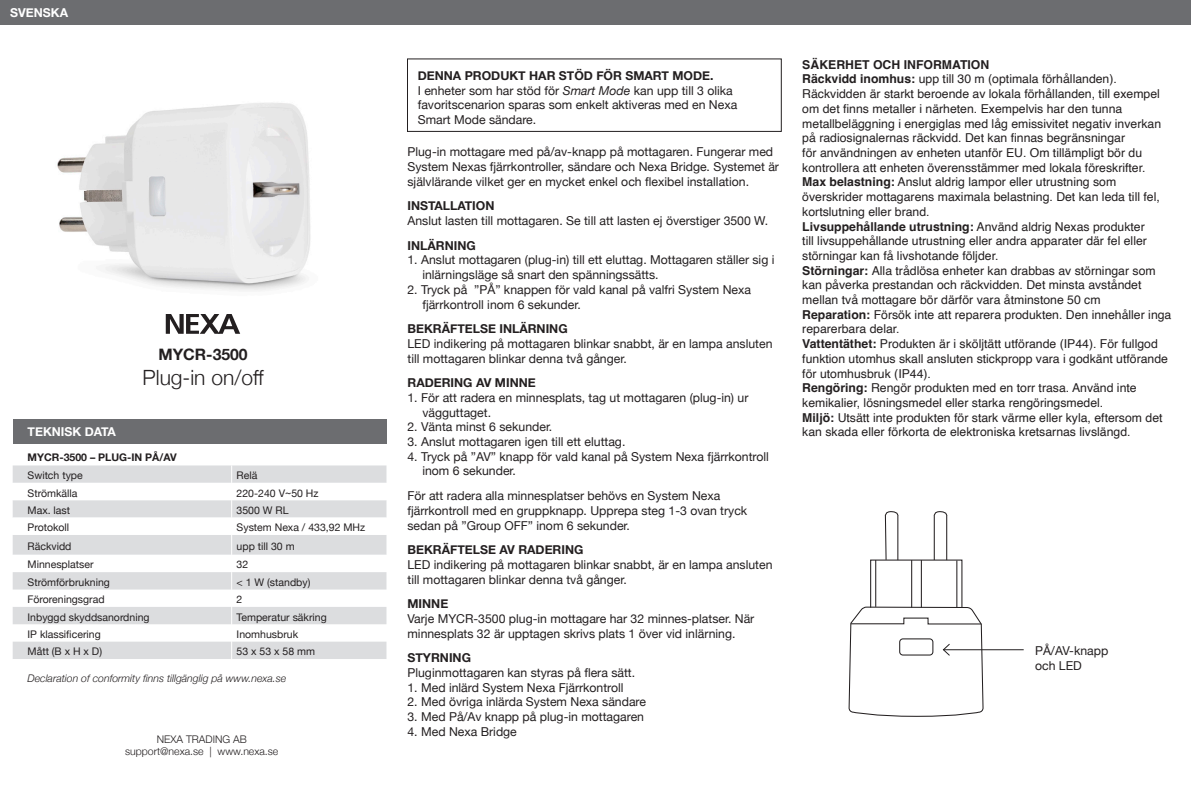
<style>
.page{position:relative;width:1191px;height:794px;background:#fff}
.page>*{position:absolute;margin:0;border:0;box-sizing:border-box;transform-origin:0 0}
.t1{font:300 21px "Helvetica Neue";color:#231f20}
.t2{font:700 15.75px "Helvetica Neue";color:#231f20}
.t3{font:12.25px/14.7px "Helvetica";color:#231f20}
.Brödtext{font:12.25px/14.7px "Helvetica Neue";color:#231f20}
.Rubrik{font:12.25px/14.7px "Helvetica Neue";color:#231f20}
.Rubrik-2{font:700 12.25px "Helvetica Neue";color:#231f20}
.t4{font:700 12.25px "Helvetica";color:#231f20}
.Rubrik-3{font:700 12.25px "Helvetica Neue";color:#fff}
.t5{font:10.5px "Helvetica Neue";color:#231f20}
.t6{font:italic 300 10.5px "Helvetica Neue";color:#231f20}
.t7{font:300 10.5px "Helvetica Neue";color:#231f20}
.t8{font:700 10.5px "Helvetica Neue";color:#231f20}
.s1{font-weight:700}
.s2{font-style:italic}
</style>
<div class="page">
<img style="left:57px;top:102px;width:254px;height:189px">
<svg style="left:13px;top:465px;width:373px;height:194px"></svg>
<div style="left:13px;top:419px;width:373px;height:25px;background:#6c6d70"></div>
<div style="left:407px;top:59px;width:374px;height:73px;border:1px solid #231f20"></div>
<div style="left:870px;top:559px;width:92px;height:49px;border:1px solid #231f20"></div>
<hr style="left:956px;top:560px;width:1px;height:47px;background:#231f20">
<hr style="left:875px;top:560px;width:1px;height:47px;background:#231f20">
<svg style="left:884px;top:511px;width:16px;height:50px"></svg>
<svg style="left:933px;top:511px;width:15px;height:50px"></svg>
<hr style="left:911px;top:560px;width:1px;height:47px;background:#231f20">
<hr style="left:921px;top:560px;width:1px;height:47px;background:#231f20">
<hr style="left:943px;top:649px;width:80px;height:1px;background:#231f20">
<svg style="left:848px;top:606px;width:136px;height:111px"></svg>
<div style="left:0;top:0;width:1191px;height:25px;background:#6c6d70"></div>
<svg style="left:166px;top:314px;width:74px;height:20px"></svg>
<p class="Rubrik-3" style="left:10px;top:3px;width:59px">SVENSKA</p>
<p class="Rubrik-3" style="left:28px;top:422px;width:90px">TEKNISK DATA</p>
<p class="t2" style="left:158px;top:342px;width:91px">MYCR-3500</p>
<p class="t1" style="left:143px;top:360px;width:123px">Plug-in on/off</p>
<p class="t8" style="left:28px;top:448px;width:151px">MYCR-3500 – PLUG-IN PÅ/AV</p>
<p class="t5" style="left:28px;top:468px;width:57px">Switch type</p>
<p class="t5" style="left:237px;top:468px;width:22px">Relä</p>
<p class="t5" style="left:28px;top:485px;width:51px">Strömkälla</p>
<p class="t5" style="left:237px;top:485px;width:83px">220-240 V~50 Hz</p>
<p class="t5" style="left:28px;top:502px;width:44px">Max. last</p>
<p class="t5" style="left:237px;top:502px;width:53px">3500 W RL</p>
<p class="t5" style="left:28px;top:520px;width:43px">Protokoll</p>
<p class="t5" style="left:237px;top:520px;width:130px">System Nexa / 433,92 MHz</p>
<p class="t5" style="left:28px;top:538px;width:45px">Räckvidd</p>
<p class="t5" style="left:237px;top:538px;width:59px">upp till 30 m</p>
<p class="t5" style="left:28px;top:557px;width:67px">Minnesplatser</p>
<p class="t5" style="left:237px;top:557px;width:13px">32</p>
<p class="t5" style="left:28px;top:574px;width:84px">Strömförbrukning</p>
<p class="t5" style="left:237px;top:574px;width:75px">&lt; 1 W (standby)</p>
<p class="t5" style="left:28px;top:592px;width:79px">Föroreningsgrad</p>
<p class="t5" style="left:237px;top:592px;width:7px">2</p>
<p class="t5" style="left:28px;top:609px;width:123px">Inbyggd skyddsanordning</p>
<p class="t5" style="left:237px;top:609px;width:92px">Temperatur säkring</p>
<p class="t5" style="left:28px;top:626px;width:75px">IP klassificering</p>
<p class="t5" style="left:237px;top:626px;width:63px">Inomhusbruk</p>
<p class="t5" style="left:28px;top:644px;width:76px">Mått (B x H x D)</p>
<p class="t5" style="left:237px;top:644px;width:80px">53 x 53 x 58 mm</p>
<p class="t6" style="left:28px;top:669px;width:260px">Declaration of conformity finns tillgänglig på www.nexa.se</p>
<p class="t7" style="left:157px;top:730px;width:91px">NEXA TRADING AB</p>
<p class="t7" style="left:125px;top:743px;width:155px">support@nexa.se | www.nexa.se</p>
<p class="Brödtext" style="left:418px;top:69px;width:321px"><span class="s1">DENNA PRODUKT HAR STÖD FÖR SMART MODE.<br></span>I enheter som har stöd för <span class="s2">Smart Mode</span> kan upp till 3 olika favoritscenarion sparas som enkelt aktiveras med en Nexa Smart Mode sändare.</p>
<p class="Brödtext" style="left:407px;top:145px;width:373px">Plug-in mottagare med på/av-knapp på mottagaren. Fungerar med<br>System Nexas fjärrkontroller, sändare och Nexa Bridge. Systemet är självlärande vilket ger en mycket enkel och flexibel installation.</p>
<p class="Rubrik" style="left:407px;top:199px;width:362px"><span class="s1">INSTALLATION<br></span>Anslut lasten till mottagaren. Se till att lasten ej överstiger 3500 W.</p>
<p class="Rubrik-2" style="left:407px;top:236px;width:70px">INLÄRNING</p>
<p class="Rubrik" style="left:422px;top:253px;width:354px;text-indent:-15px">1. Anslut mottagaren (plug-in) till ett eluttag. Mottagaren ställer sig i inlärningsläge så snart den spänningssätts.</p>
<p class="Rubrik" style="left:422px;top:283px;width:330px;text-indent:-15px">2. Tryck på ”PÅ” knappen för vald kanal på valfri System Nexa fjärrkontroll inom 6 sekunder.</p>
<p class="Rubrik" style="left:407px;top:322px;width:366px"><span class="s1">BEKRÄFTELSE INLÄRNING<br></span>LED indikering på mottagaren blinkar snabbt, är en lampa ansluten till mottagaren blinkar denna två gånger.</p>
<p class="Rubrik-2" style="left:407px;top:373px;width:130px">RADERING AV MINNE</p>
<p class="Rubrik" style="left:422px;top:391px;width:327px;text-indent:-15px">1. För att radera en minnesplats, tag ut mottagaren (plug-in) ur vägguttaget.</p>
<p class="Rubrik" style="left:407px;top:420px;width:146px">2. Vänta minst 6 sekunder.</p>
<p class="Rubrik" style="left:407px;top:435px;width:219px">3. Anslut mottagaren igen till ett eluttag.</p>
<p class="Rubrik" style="left:422px;top:450px;width:348px;text-indent:-15px">4. Tryck på ”AV” knapp för vald kanal på System Nexa fjärrkontroll inom 6 sekunder.</p>
<p class="Brödtext" style="left:407px;top:489px;width:341px">För att radera alla minnesplatser behövs en System Nexa fjärrkontroll med en gruppknapp. Upprepa steg 1-3 ovan tryck sedan på ”Group OFF” inom 6 sekunder.</p>
<p class="Brödtext" style="left:407px;top:543px;width:366px"><span class="s1">BEKRÄFTELSE AV RADERING<br></span>LED indikering på mottagaren blinkar snabbt, är en lampa ansluten till mottagaren blinkar denna två gånger.</p>
<p class="Brödtext" style="left:407px;top:597px;width:348px"><span class="s1">MINNE<br></span>Varje MYCR-3500 plug-in mottagare har 32 minnes-platser. När minnesplats 32 är upptagen skrivs plats 1 över vid inlärning.</p>
<p class="Brödtext" style="left:407px;top:651px;width:229px"><span class="s1">STYRNING<br></span>Pluginmottagaren kan styras på flera sätt.</p>
<p class="Brödtext" style="left:407px;top:680px;width:218px">1. Med inlärd System Nexa Fjärrkontroll</p>
<p class="Brödtext" style="left:407px;top:695px;width:240px">2. Med övriga inlärda System Nexa sändare</p>
<p class="Brödtext" style="left:407px;top:710px;width:238px">3. Med På/Av knapp på plug-in mottagaren</p>
<p class="Brödtext" style="left:407px;top:724px;width:111px">4. Med Nexa Bridge</p>
<p class="t4" style="left:802px;top:57px;width:188px">SÄKERHET OCH INFORMATION</p>
<p class="t3" style="left:802px;top:72px;width:360px"><span class="s1">Räckvidd inomhus:</span> upp till 30 m (optimala förhållanden).<br>Räckvidden är starkt beroende av lokala förhållanden, till exempel om det finns metaller i närheten. Exempelvis har den tunna metallbeläggning i energiglas med låg emissivitet negativ inverkan på radiosignalernas räckvidd. Det kan finnas begränsningar<br>för användningen av enheten utanför EU. Om tillämpligt bör du kontrollera att enheten överensstämmer med lokala föreskrifter.</p>
<p class="t3" style="left:802px;top:175px;width:359px"><span class="s1">Max belastning:</span> Anslut aldrig lampor eller utrustning som överskrider mottagarens maximala belastning. Det kan leda till fel, kortslutning eller brand.</p>
<p class="t3" style="left:802px;top:219px;width:346px"><span class="s1">Livsuppehållande utrustning:</span> Använd aldrig Nexas produkter till livsuppehållande utrustning eller andra apparater där fel eller störningar kan få livshotande följder.</p>
<p class="t3" style="left:802px;top:263px;width:355px"><span class="s1">Störningar:</span> Alla trådlösa enheter kan drabbas av störningar som kan påverka prestandan och räckvidden. Det minsta avståndet mellan två mottagare bör därför vara åtminstone 50 cm</p>
<p class="t3" style="left:802px;top:307px;width:371px"><span class="s1">Reparation:</span> Försök inte att reparera produkten. Den innehåller inga reparerbara delar.</p>
<p class="t3" style="left:802px;top:337px;width:367px"><span class="s1">Vattentäthet:</span> Produkten är i sköljtätt utförande (IP44). För fullgod funktion utomhus skall ansluten stickpropp vara i godkänt utförande för utomhusbruk (IP44).</p>
<p class="t3" style="left:802px;top:381px;width:336px"><span class="s1">Rengöring:</span> Rengör produkten med en torr trasa. Använd inte kemikalier, lösningsmedel eller starka rengöringsmedel.</p>
<p class="t3" style="left:802px;top:410px;width:362px"><span class="s1">Miljö:</span> Utsätt inte produkten för stark värme eller kyla, eftersom det kan skada eller förkorta de elektroniska kretsarnas livslängd.</p>
<p class="Brödtext" style="left:1035px;top:644px;width:75px">PÅ/AV-knapp</p>
<p class="Brödtext" style="left:1035px;top:659px;width:48px">och LED</p>
</div>
